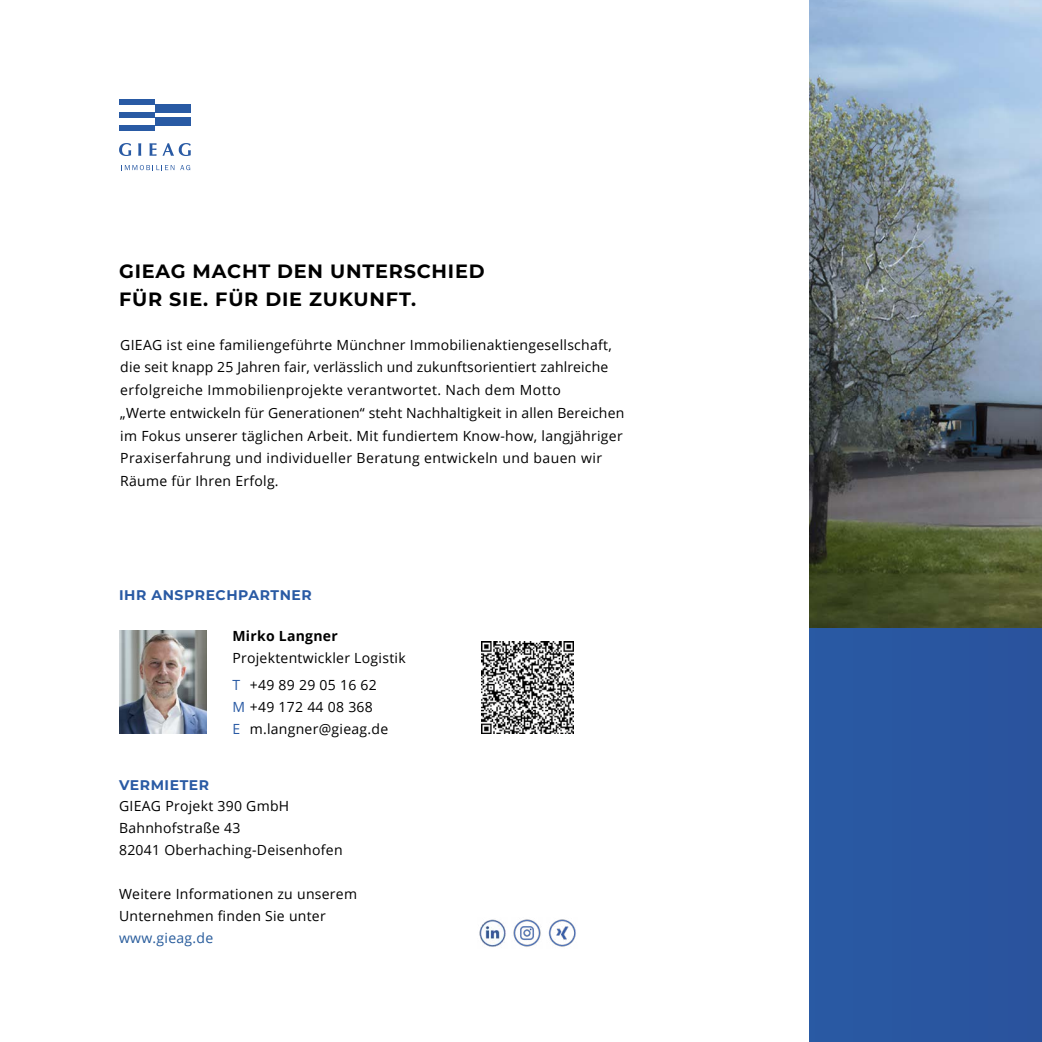
<style>
.page{position:relative;width:1042px;height:1042px;background:#fff}
.page>*{position:absolute;margin:0;border:0;box-sizing:border-box;transform-origin:0 0}
.t1{font:700 19.25px/28px "Montserrat";letter-spacing:.04em;color:#000}
.t2{font:14px/22.8px "Open Sans";letter-spacing:.02em;color:#000}
.t3{font:700 14px "Montserrat";letter-spacing:.04em;color:#295aa4}
.t4{font:14px "Open Sans";letter-spacing:.02em;color:#275b9b}
.t5{font:700 14px "Open Sans";letter-spacing:.02em;color:#000}
.s1{color:#295aa4}
</style>
<div class="page">
<img style="left:119px;top:631px;width:88px;height:103px">
<img style="left:479px;top:919px;width:27px;height:28px">
<img style="left:513px;top:919px;width:28px;height:28px">
<img style="left:548px;top:919px;width:28px;height:28px">
<img style="left:481px;top:641px;width:93px;height:93px">
<svg style="left:119px;top:143px;width:12px;height:13px"></svg>
<svg style="left:138px;top:143px;width:3px;height:13px"></svg>
<svg style="left:149px;top:143px;width:42px;height:13px"></svg>
<svg style="left:121px;top:165px;width:53px;height:5px"></svg>
<svg style="left:180px;top:165px;width:10px;height:5px"></svg>
<div style="left:119px;top:99px;width:36px;height:5px;background:#295aa4"></div>
<div style="left:119px;top:112px;width:36px;height:5px;background:#295aa4"></div>
<div style="left:119px;top:126px;width:36px;height:5px;background:#295aa4"></div>
<div style="left:155px;top:104px;width:36px;height:8px;background:#295aa4"></div>
<div style="left:155px;top:117px;width:36px;height:9px;background:#295aa4"></div>
<img style="left:809px;top:0;width:233px;height:628px">
<div style="left:809px;top:628px;width:233px;height:414px;background:#2956a1"></div>
<h1 class="t1" style="left:119px;top:256px;width:367px">GIEAG MACHT DEN UNTERSCHIED<br>FÜR SIE. FÜR DIE ZUKUNFT.</h1>
<p class="t2" style="left:120px;top:333px;width:505px">GIEAG ist eine familiengeführte Münchner Immobilienaktiengesellschaft, die seit knapp 25 Jahren fair, verlässlich und zukunftsorientiert zahlreiche erfolgreiche Immobilienprojekte verantwortet. Nach dem Motto<br>„Werte entwickeln für Generationen“ steht Nachhaltigkeit in allen Bereichen im Fokus unserer täglichen Arbeit. Mit fundiertem Know-how, langjähriger Praxiserfahrung und individueller Beratung entwickeln und bauen wir Räume für Ihren Erfolg.</p>
<p class="t3" style="left:119px;top:585px;width:194px">IHR ANSPRECHPARTNER</p>
<p class="t5" style="left:232px;top:626px;width:107px">Mirko Langner</p>
<p class="t2" style="left:232px;top:644px;width:175px;line-height:26.8px">Projektentwickler Logistik<br><span class="s1">T</span> +49 89 29 05 16 62</p>
<p class="t2" style="left:232px;top:695px;width:157px;line-height:21.9px"><span class="s1">M</span> +49 172 44 08 368<br><span class="s1">E</span> m.langner@gieag.de</p>
<p class="t3" style="left:119px;top:774px;width:92px">VERMIETER</p>
<p class="t2" style="left:119px;top:795px;width:225px;line-height:21.9px">GIEAG Projekt 390 GmbH<br>Bahnhofstraße 43<br>82041 Oberhaching-Deisenhofen</p>
<p class="t2" style="left:119px;top:882px;width:239px;line-height:21.9px">Weitere Informationen zu unserem<br>Unternehmen finden Sie unter</p>
<p class="t4" style="left:119px;top:928px;width:96px">www.gieag.de</p>
</div>
